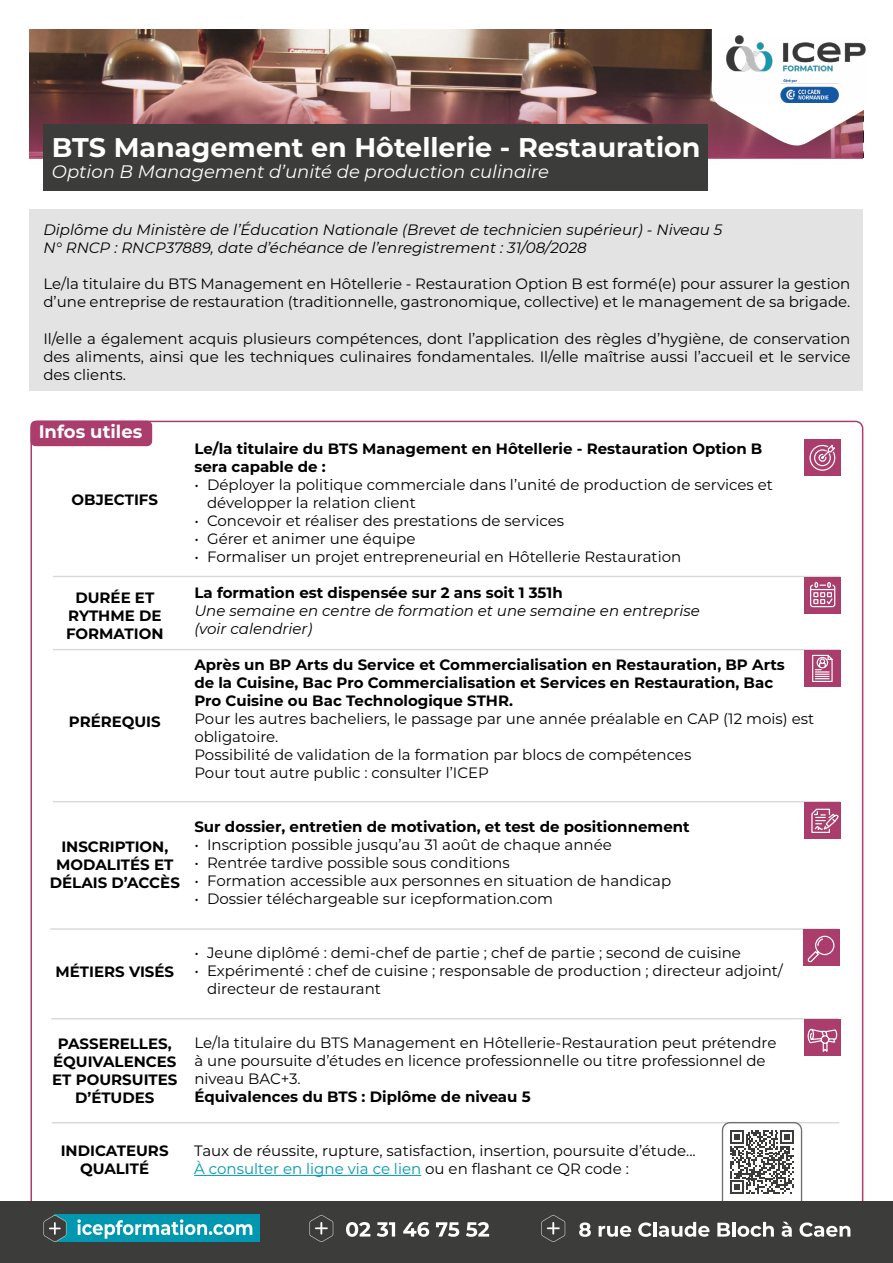
<style>
.page{position:relative;width:893px;height:1263px;background:#fff}
.page>*{position:absolute;margin:0;border:0;box-sizing:border-box;transform-origin:0 0}
.t1{font:700 27px "Montserrat";color:#fff}
.t2{font:italic 18px "Montserrat";color:#fff}
.t3{font:700 18px "Montserrat";color:#fff}
.t4{font:15px/18px "Montserrat";color:#000}
.t5{font:700 15px/18px "Montserrat";color:#000;text-align:center}
.t6{font:italic 15px/18px "Montserrat";color:#000}
.s1{color:#0098b0}
</style>
<div class="page">
<hr style="left:194px;top:1175px;width:227px;height:1px;background:#0098b0">
<hr style="left:52px;top:1122px;width:787px;height:1px;background:#000">
<svg style="left:730px;top:1130px;width:64px;height:64px"></svg>
<div style="left:722px;top:1122px;width:80px;height:93px;border:1px solid #706f6f;border-radius:8px"></div>
<div style="left:0;top:1201px;width:893px;height:62px;background:#3c3c3b"></div>
<img style="left:30px;top:30px;width:682px;height:17px">
<img style="left:30px;top:47px;width:833px;height:111px">
<div style="left:43px;top:124px;width:665px;height:66px;background:#3c3c3b"></div>
<div style="left:54px;top:1215px;width:205px;height:27px;background:#0098b0"></div>
<svg style="left:43px;top:1215px;width:24px;height:27px"></svg>
<svg style="left:77px;top:1219px;width:175px;height:20px"></svg>
<svg style="left:346px;top:1222px;width:24px;height:15px"></svg>
<svg style="left:377px;top:1222px;width:18px;height:15px"></svg>
<svg style="left:403px;top:1222px;width:26px;height:15px"></svg>
<svg style="left:436px;top:1222px;width:23px;height:15px"></svg>
<svg style="left:466px;top:1222px;width:23px;height:15px"></svg>
<svg style="left:309px;top:1215px;width:24px;height:27px"></svg>
<svg style="left:579px;top:1222px;width:12px;height:15px"></svg>
<svg style="left:599px;top:1226px;width:32px;height:11px"></svg>
<svg style="left:638px;top:1222px;width:13px;height:15px"></svg>
<hr style="left:653px;top:1222px;width:4px;height:14px;background:#fff">
<svg style="left:659px;top:1222px;width:50px;height:15px"></svg>
<svg style="left:717px;top:1223px;width:13px;height:13px"></svg>
<hr style="left:732px;top:1222px;width:3px;height:14px;background:#fff">
<svg style="left:737px;top:1222px;width:37px;height:15px"></svg>
<svg style="left:782px;top:1222px;width:10px;height:15px"></svg>
<svg style="left:799px;top:1222px;width:51px;height:15px"></svg>
<svg style="left:541px;top:1215px;width:24px;height:27px"></svg>
<div style="left:30px;top:209px;width:833px;height:182px;background:#e3e3e3"></div>
<div style="left:30px;top:421px;width:122px;height:25px;background:#aa3d6c;border-radius:5px"></div>
<svg style="left:712px;top:35px;width:152px;height:113px"></svg>
<img style="left:721px;top:36px;width:145px;height:66px">
<div style="left:804px;top:440px;width:36px;height:36px;background:#aa3d6c"></div>
<svg style="left:809px;top:444px;width:27px;height:27px"></svg>
<hr style="left:53px;top:576px;width:787px;height:1px;background:#000">
<div style="left:804px;top:577px;width:36px;height:36px;background:#aa3d6c"></div>
<svg style="left:810px;top:583px;width:26px;height:25px"></svg>
<hr style="left:53px;top:649px;width:787px;height:1px;background:#000">
<div style="left:804px;top:650px;width:36px;height:36px;background:#aa3d6c"></div>
<svg style="left:812px;top:654px;width:21px;height:28px"></svg>
<hr style="left:53px;top:801px;width:787px;height:1px;background:#000">
<div style="left:804px;top:802px;width:36px;height:36px;background:#aa3d6c"></div>
<svg style="left:811px;top:808px;width:28px;height:25px"></svg>
<hr style="left:50px;top:928px;width:788px;height:2px;background:#000">
<div style="left:803px;top:930px;width:37px;height:36px;background:#aa3d6c"></div>
<svg style="left:807px;top:935px;width:28px;height:28px"></svg>
<hr style="left:51px;top:1018px;width:788px;height:1px;background:#000">
<div style="left:804px;top:1019px;width:36px;height:36px;background:#aa3d6c"></div>
<svg style="left:807px;top:1028px;width:30px;height:24px"></svg>
<h1 class="t1" style="left:52px;top:128px;width:650px">BTS Management en Hôtellerie - Restauration</h1>
<p class="t2" style="left:52px;top:159px;width:499px">Option B Management d’unité de production culinaire</p>
<p class="t6" style="left:43px;top:221px;width:680px">Diplôme du Ministère de l’Éducation Nationale (Brevet de technicien supérieur) - Niveau 5<br>N° RNCP : RNCP37889, date d’échéance de l’enregistrement : 31/08/2028</p>
<p class="t4" style="left:43px;top:275px;width:808px">Le/la titulaire du BTS Management en Hôtellerie - Restauration Option B est formé(e) pour assurer la gestion d’une entreprise de restauration (traditionnelle, gastronomique, collective) et le management de sa brigade.</p>
<p class="t4" style="left:43px;top:329px;width:808px;text-align:justify">Il/elle a également acquis plusieurs compétences, dont l’application des règles d’hygiène, de conservation des aliments, ainsi que les techniques culinaires fondamentales. Il/elle maîtrise aussi l’accueil et le service des clients.</p>
<p class="t3" style="left:39px;top:419px;width:105px">Infos utiles</p>
<p class="t5" style="left:72px;top:490px;width:88px">OBJECTIFS</p>
<p class="t5" style="left:66px;top:587px;width:99px">DURÉE ET<br>RYTHME DE<br>FORMATION</p>
<p class="t5" style="left:69px;top:712px;width:93px">PRÉREQUIS</p>
<p class="t5" style="left:50px;top:836px;width:132px">INSCRIPTION,<br>MODALITÉS ET<br>DÉLAIS D’ACCÈS</p>
<p class="t5" style="left:56px;top:962px;width:120px">MÉTIERS VISÉS</p>
<p class="t5" style="left:194px;top:439px;width:570px;text-align:left">Le/la titulaire du BTS Management en Hôtellerie - Restauration Option B sera capable de :</p>
<p class="t4" style="left:207px;top:475px;width:567px;text-indent:-13px">• Déployer la politique commerciale dans l’unité de production de services et développer la relation client</p>
<p class="t4" style="left:194px;top:511px;width:371px">• Concevoir et réaliser des prestations de services</p>
<p class="t4" style="left:194px;top:529px;width:223px">• Gérer et animer une équipe</p>
<p class="t4" style="left:194px;top:547px;width:488px">• Formaliser un projet entrepreneurial en Hôtellerie Restauration</p>
<p class="t5" style="left:194px;top:583px;width:370px">La formation est dispensée sur 2 ans soit 1 351h</p>
<p class="t6" style="left:194px;top:601px;width:507px">Une semaine en centre de formation et une semaine en entreprise (voir calendrier)</p>
<p class="t5" style="left:194px;top:655px;width:592px;text-align:left">Après un BP Arts du Service et Commercialisation en Restauration, BP Arts de la Cuisine, Bac Pro Commercialisation et Services en Restauration, Bac<br>Pro Cuisine ou Bac Technologique STHR.</p>
<p class="t4" style="left:194px;top:709px;width:621px">Pour les autres bacheliers, le passage par une année préalable en CAP (12 mois) est obligatoire.<br>Possibilité de validation de la formation par blocs de compétences<br>Pour tout autre public : consulter l’ICEP</p>
<p class="t5" style="left:194px;top:817px;width:497px">Sur dossier, entretien de motivation, et test de positionnement</p>
<p class="t4" style="left:194px;top:835px;width:419px">• Inscription possible jusqu’au 31 août de chaque année</p>
<p class="t4" style="left:194px;top:853px;width:317px">• Rentrée tardive possible sous conditions</p>
<p class="t4" style="left:194px;top:871px;width:478px">• Formation accessible aux personnes en situation de handicap</p>
<p class="t4" style="left:194px;top:889px;width:360px">• Dossier téléchargeable sur icepformation.com</p>
<p class="t4" style="left:194px;top:943px;width:548px">• Jeune diplômé : demi-chef de partie ; chef de partie ; second de cuisine</p>
<p class="t4" style="left:207px;top:961px;width:577px;text-indent:-13px">• Expérimenté : chef de cuisine ; responsable de production ; directeur adjoint/ directeur de restaurant</p>
<p class="t5" style="left:52px;top:1034px;width:127px">PASSERELLES,<br>ÉQUIVALENCES<br>ET POURSUITES<br>D’ÉTUDES</p>
<p class="t5" style="left:61px;top:1141px;width:109px">INDICATEURS<br>QUALITÉ</p>
<p class="t4" style="left:194px;top:1033px;width:584px">Le/la titulaire du BTS Management en Hôtellerie-Restauration peut prétendre à une poursuite d’études en licence professionnelle ou titre professionnel de niveau BAC+3.</p>
<p class="t5" style="left:194px;top:1087px;width:338px">Équivalences du BTS : Diplôme de niveau 5</p>
<p class="t4" style="left:194px;top:1141px;width:503px">Taux de réussite, rupture, satisfaction, insertion, poursuite d’étude...<br><span class="s1">À consulter en ligne via ce lien</span> ou en flashant ce QR code :</p>
</div>
